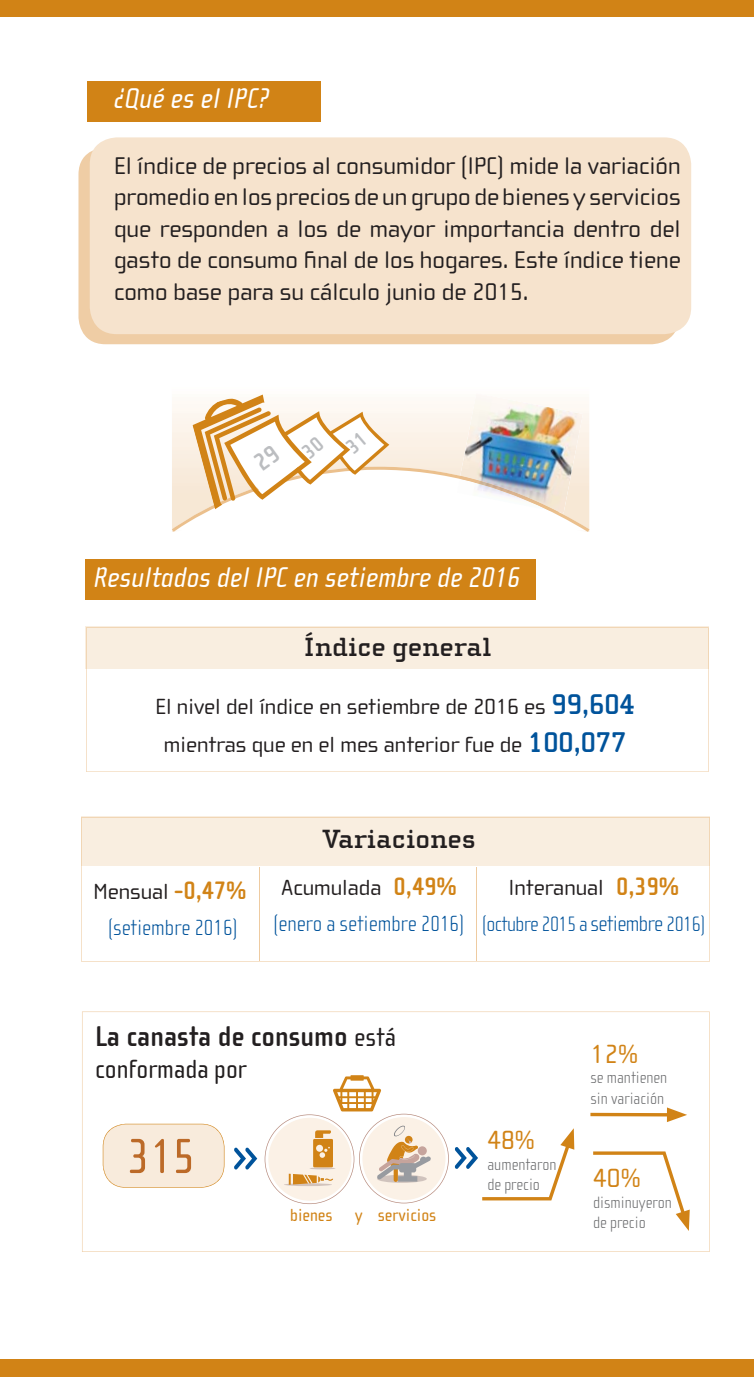
<style>
.page{position:relative;width:754px;height:1377px;background:#fff}
.page>*{position:absolute;margin:0;border:0;box-sizing:border-box;transform-origin:0 0}
.t1{font:50.62px "Cholla Sans";color:#bc6a28}
.t2{font:italic 29.25px "Cholla Sans";color:#fff}
.t3{font:700 29.25px "Cholla Sans";color:#231f20}
.t4{font:700 27px "Cholla Slab";color:#231f20}
.t5{font:27px "Cholla Sans";color:#231f20}
.t6{font:27px "Cholla Wide";color:#d18316}
.t7{font:24.75px/31.5px "Cholla Wide";color:#231f20;text-align:justify}
.t8{font:22.5px/38.2px "Cholla Wide";color:#231f20;text-align:center}
.t9{font:100 22.5px "Cholla Sans";color:#00539b}
.t10{font:100 21.38px "Cholla Sans";letter-spacing:-.025em;color:#00539b}
.t11{font:18px "Cholla Sans";color:#d18316}
.t12{font:100 16.88px/20.2px "Cholla Sans";color:#696a6c}
.s1{font-family:"Cholla Slab";font-weight:700;font-size:29.25px;color:#00539b}
.s2{font-family:"Cholla Sans";font-weight:700;font-size:25.88px;color:#d18316}
.s3{font-size:22.5px}
.s4{font-weight:400;font-size:27px}
</style>
<div class="page">
<div style="left:78px;top:147px;width:600px;height:197px;background:#efcda5;border-radius:27px"></div>
<div style="left:88px;top:81px;width:233px;height:40px;background:#d18316"></div>
<div style="left:90px;top:137px;width:601px;height:197px;background:#f6e3cd;border-radius:27px"></div>
<div style="left:86px;top:559px;width:449px;height:40px;background:#d18316"></div>
<svg style="left:86px;top:669px;width:622px;height:103px"></svg>
<div style="left:86px;top:627px;width:622px;height:42px;background:#f9eee0"></div>
<svg style="left:81px;top:866px;width:628px;height:96px"></svg>
<div style="left:81px;top:817px;width:628px;height:49px;background:#f9eee0"></div>
<div style="left:0;top:1360px;width:753px;height:17px;background:#d18316"></div>
<div style="left:0;top:0;width:753px;height:16px;background:#d18316"></div>
<svg style="left:82px;top:1012px;width:627px;height:240px"></svg>
<svg style="left:103px;top:1124px;width:121px;height:64px;background:#f7ead9"></svg>
<svg style="left:234px;top:1147px;width:23px;height:23px"></svg>
<svg style="left:264px;top:1075px;width:184px;height:129px"></svg>
<svg style="left:593px;top:1151px;width:96px;height:80px"></svg>
<svg style="left:590px;top:1113px;width:76px;height:4px"></svg>
<svg style="left:666px;top:1107px;width:21px;height:15px"></svg>
<svg style="left:454px;top:1128px;width:120px;height:72px"></svg>
<svg style="left:172px;top:394px;width:417px;height:138px"></svg>
<p class="t2" style="left:114px;top:81px;width:156px">¿Qué es el IPC?</p>
<p class="t7" style="left:114px;top:152px;width:568px">El índice de precios al consumidor (IPC) mide la variación promedio en los precios de un grupo de bienes y servicios que responden a los de mayor importancia dentro del gasto de consumo final de los hogares. Este índice tiene como base para su cálculo junio de 2015.</p>
<p class="t2" style="left:94px;top:560px;width:428px">Resultados del IPC en setiembre de 2016</p>
<p class="t4" style="left:303px;top:637px;width:189px">Índice general</p>
<p class="t8" style="left:155px;top:689px;width:480px">El nivel del índice en setiembre de 2016 es <span class="s1">99,604 </span>mientras que en el mes anterior fue de <span class="s1">100,077</span></p>
<p class="t8" style="left:93px;top:874px;width:154px">Mensual <span class="s2">-0,47%</span></p>
<p class="t9" style="left:107px;top:919px;width:132px">(setiembre 2016)</p>
<p class="t4" style="left:323px;top:828px;width:154px">Variaciones</p>
<p class="t8" style="left:281px;top:870px;width:177px">Acumulada <span class="s2">0,49%</span></p>
<p class="t9" style="left:273px;top:915px;width:193px">(enero a setiembre 2016)</p>
<p class="t8" style="left:508px;top:870px;width:172px">Interanual <span class="s2">0,39%</span></p>
<p class="t10" style="left:481px;top:915px;width:226px">(octubre 2015 a <span class="s3">setiembre</span> 2016)</p>
<p class="t3" style="left:95px;top:1019px;width:302px">La canasta de consumo <span class="s4">está</span></p>
<p class="t5" style="left:95px;top:1059px;width:153px">conformada por</p>
<h1 class="t1" style="left:128px;top:1137px;width:68px">315</h1>
<p class="t11" style="left:290px;top:1208px;width:148px">bienes y servicios</p>
<p class="t6" style="left:590px;top:1044px;width:49px">12%</p>
<p class="t12" style="left:590px;top:1069px;width:78px">se mantienen sin variación</p>
<p class="t6" style="left:487px;top:1130px;width:49px">48%</p>
<p class="t12" style="left:487px;top:1155px;width:71px">aumentaron de precio</p>
<p class="t6" style="left:593px;top:1168px;width:49px">40%</p>
<p class="t12" style="left:593px;top:1194px;width:80px">disminuyeron de precio</p>
</div>
